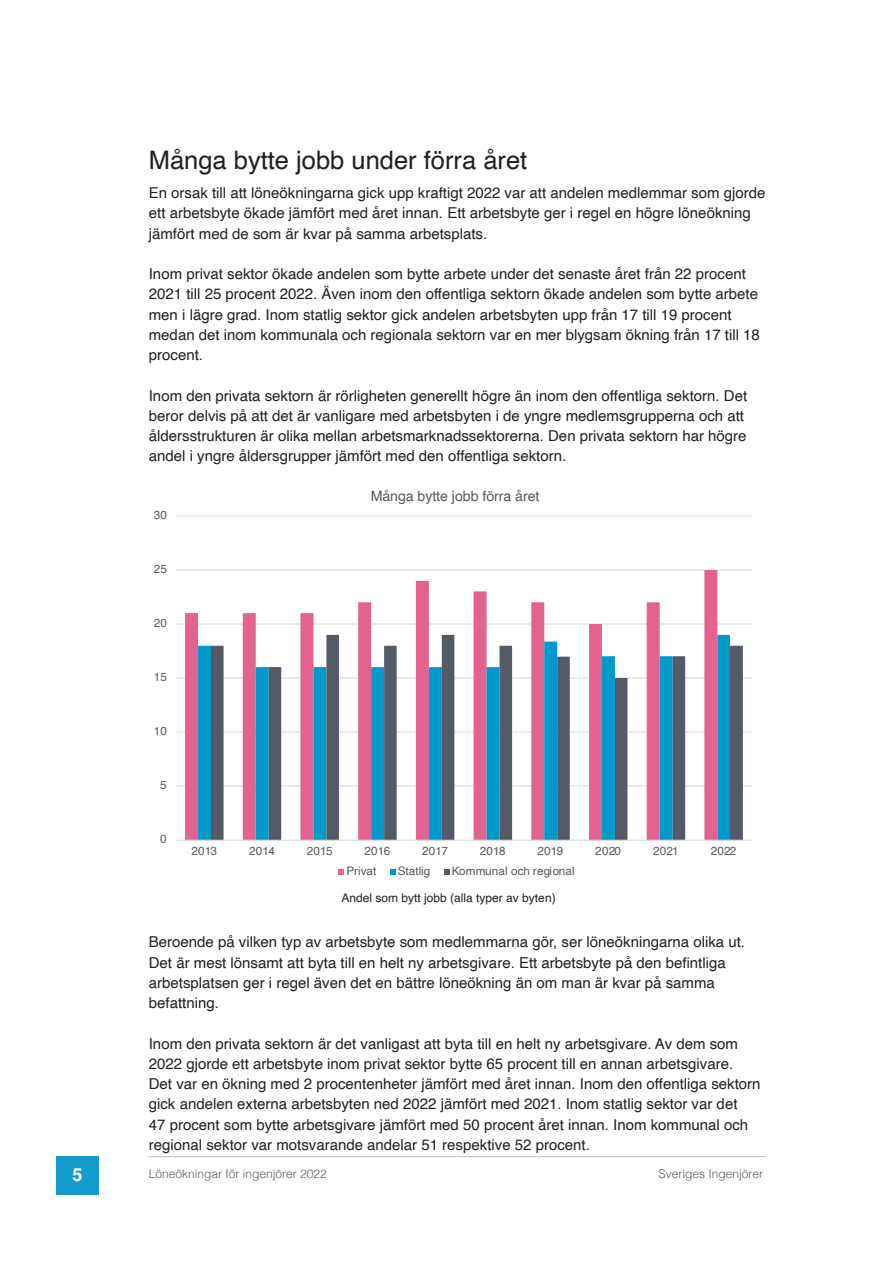
<style>
.page{position:relative;width:893px;height:1263px;background:#fff}
.page>*{position:absolute;margin:0;border:0;box-sizing:border-box;transform-origin:0 0}
.Brödtext__1_bred_spa{font:25.5px "Helvetica";color:#231f20}
.t1{font:700 18px "Helvetica";color:#fff}
.Brödtext__1_bred_spa-2{font:15px/20.2px "Helvetica";color:#231f20}
.t2{font:14.25px "Helvetica";letter-spacing:-.005em;color:#595959}
.t3{font:300 12px "Helvetica";color:#545b66}
.Brödtext__1_bred_spa-3{font:12px "Helvetica";color:#231f20}
.t4{font:11.7px "Helvetica";letter-spacing:.015em;color:#595959}
</style>
<div class="page">
<div style="left:56px;top:1157px;width:43px;height:38px;background:#129bcc"></div>
<hr style="left:148px;top:1156px;width:618px;height:1px;background:#b0c4c9">
<hr style="left:175px;top:785px;width:577px;height:1px;background:#d9d9d9">
<hr style="left:175px;top:732px;width:577px;height:1px;background:#d9d9d9">
<hr style="left:175px;top:678px;width:577px;height:1px;background:#d9d9d9">
<hr style="left:175px;top:624px;width:577px;height:1px;background:#d9d9d9">
<hr style="left:175px;top:570px;width:577px;height:1px;background:#d9d9d9">
<hr style="left:175px;top:516px;width:577px;height:1px;background:#d9d9d9">
<svg style="left:185px;top:570px;width:532px;height:270px"></svg>
<svg style="left:198px;top:635px;width:13px;height:205px;background:#0e9ece"></svg>
<svg style="left:211px;top:635px;width:532px;height:205px"></svg>
<hr style="left:175px;top:840px;width:577px;height:1px;background:#d9d9d9">
<svg style="left:339px;top:869px;width:5px;height:5px"></svg>
<svg style="left:390px;top:869px;width:5px;height:5px"></svg>
<svg style="left:444px;top:869px;width:5px;height:5px"></svg>
<p class="Brödtext__1_bred_spa" style="left:149px;top:141px;width:380px">Många bytte jobb under förra året</p>
<p class="Brödtext__1_bred_spa-2" style="left:149px;top:183px;width:618px">En orsak till att löneökningarna gick upp kraftigt 2022 var att andelen medlemmar som gjorde ett arbetsbyte ökade jämfört med året innan. Ett arbetsbyte ger i regel en högre löneökning jämfört med de som är kvar på samma arbetsplats.</p>
<p class="Brödtext__1_bred_spa-2" style="left:149px;top:264px;width:613px">Inom privat sektor ökade andelen som bytte arbete under det senaste året från 22 procent 2021 till 25 procent 2022. Även inom den offentliga sektorn ökade andelen som bytte arbete men i lägre grad. Inom statlig sektor gick andelen arbetsbyten upp från 17 till 19 procent medan det inom kommunala och regionala sektorn var en mer blygsam ökning från 17 till 18 procent.</p>
<p class="Brödtext__1_bred_spa-2" style="left:149px;top:386px;width:600px">Inom den privata sektorn är rörligheten generellt högre än inom den offentliga sektorn. Det beror delvis på att det är vanligare med arbetsbyten i de yngre medlemsgrupperna och att åldersstrukturen är olika mellan arbetsmarknadssektorerna. Den privata sektorn har högre andel i yngre åldersgrupper jämfört med den offentliga sektorn.</p>
<p class="t4" style="left:154px;top:506px;width:15px">30</p>
<p class="t4" style="left:154px;top:560px;width:15px">25</p>
<p class="t4" style="left:154px;top:614px;width:15px">20</p>
<p class="t4" style="left:154px;top:668px;width:15px">15</p>
<p class="t4" style="left:154px;top:722px;width:15px">10</p>
<p class="t4" style="left:160px;top:776px;width:8px">5</p>
<p class="t4" style="left:160px;top:830px;width:8px">0</p>
<p class="t2" style="left:371px;top:485px;width:170px">Många bytte jobb förra året</p>
<p class="t4" style="left:191px;top:842px;width:27px">2013</p>
<p class="t4" style="left:249px;top:842px;width:27px">2014</p>
<p class="t4" style="left:307px;top:842px;width:27px">2015</p>
<p class="t4" style="left:364px;top:842px;width:27px">2016</p>
<p class="t4" style="left:422px;top:842px;width:27px">2017</p>
<p class="t4" style="left:480px;top:842px;width:27px">2018</p>
<p class="t4" style="left:538px;top:842px;width:27px">2019</p>
<p class="t4" style="left:595px;top:842px;width:27px">2020</p>
<p class="t4" style="left:653px;top:842px;width:27px">2021</p>
<p class="t4" style="left:711px;top:842px;width:27px">2022</p>
<p class="t4" style="left:346px;top:861px;width:32px">Privat</p>
<p class="t4" style="left:398px;top:861px;width:34px">Statlig</p>
<p class="t4" style="left:452px;top:861px;width:124px">Kommunal och regional</p>
<p class="Brödtext__1_bred_spa-3" style="left:342px;top:888px;width:216px">Andel som bytt jobb (alla typer av byten)</p>
<p class="Brödtext__1_bred_spa-2" style="left:149px;top:932px;width:598px">Beroende på vilken typ av arbetsbyte som medlemmarna gör, ser löneökningarna olika ut.<br>Det är mest lönsamt att byta till en helt ny arbetsgivare. Ett arbetsbyte på den befintliga arbetsplatsen ger i regel även det en bättre löneökning än om man är kvar på samma befattning.</p>
<p class="Brödtext__1_bred_spa-2" style="left:149px;top:1034px;width:613px">Inom den privata sektorn är det vanligast att byta till en helt ny arbetsgivare. Av dem som 2022 gjorde ett arbetsbyte inom privat sektor bytte 65 procent till en annan arbetsgivare.<br>Det var en ökning med 2 procentenheter jämfört med året innan. Inom den offentliga sektorn gick andelen externa arbetsbyten ned 2022 jämfört med 2021. Inom statlig sektor var det<br>47 procent som bytte arbetsgivare jämfört med 50 procent året innan. Inom kommunal och regional sektor var motsvarande andelar 51 respektive 52 procent.</p>
<p class="t1" style="left:73px;top:1164px;width:12px">5</p>
<p class="t3" style="left:149px;top:1164px;width:180px">Löneökningar för ingenjörer 2022</p>
<p class="t3" style="left:659px;top:1163px;width:106px">Sveriges Ingenjörer</p>
</div>
